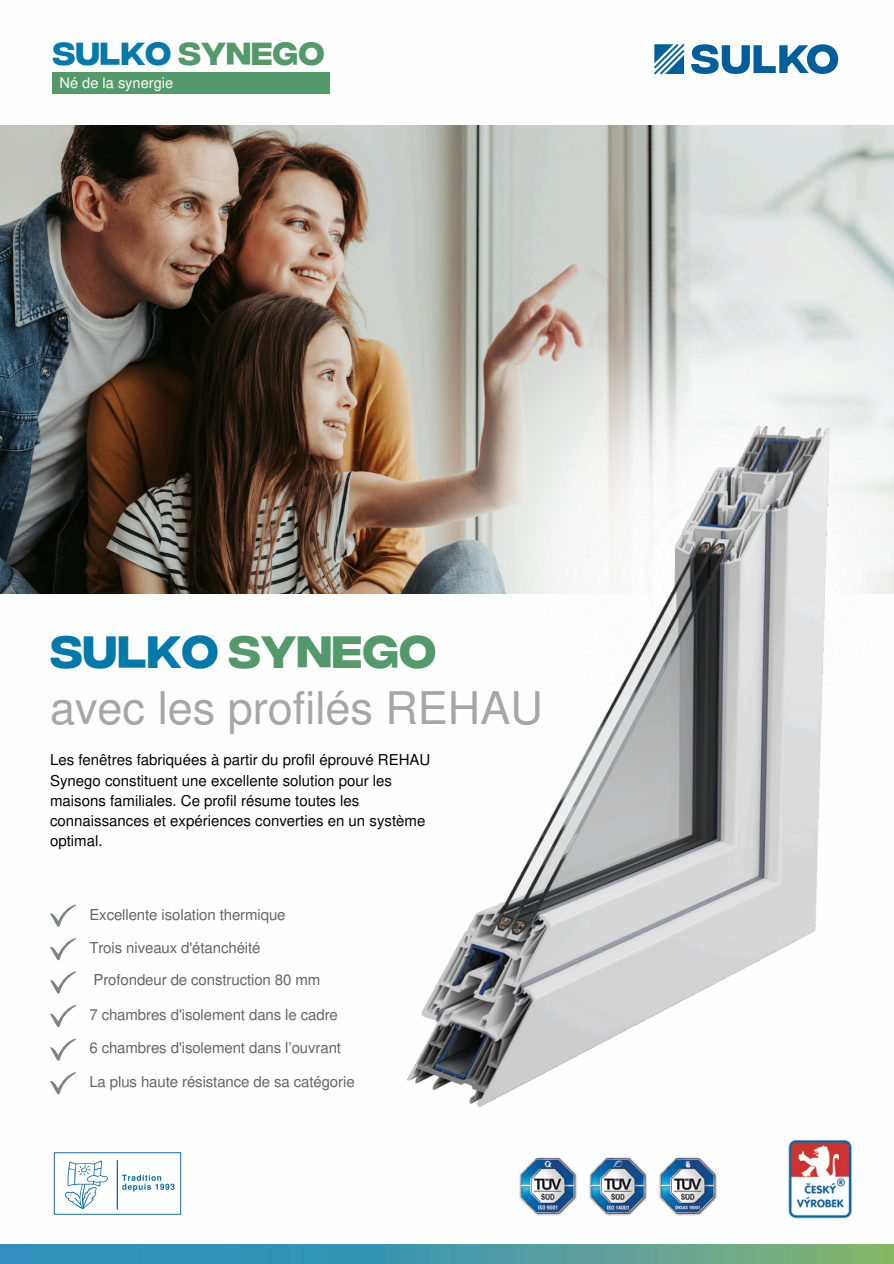
<style>
.page{position:relative;width:894px;height:1264px;background:#fff}
.page>*{position:absolute;margin:0;border:0;box-sizing:border-box;transform-origin:0 0}
.t1{font:45px/56.2px "Nimbus San L";color:#a6a6a6}
.t2{font:600 31.65px "Integral CF";color:#539969}
.t3{font:15px/20.2px "Nimbus San L";color:#020203}
.t4{font:15px "Nimbus San L";letter-spacing:-.005em;color:#636466}
.t5{font:14.7px "Nimbus San L";color:#fefefe}
.s1{color:#0179aa}
.s2{font-family:"Integral CF";font-weight:600;color:#0179aa}
.s3{font-family:"Integral CF";font-weight:600;color:#539969}
</style>
<div class="page">
<img style="left:0;top:125px;width:893px;height:468px">
<img style="left:366px;top:216px;width:527px;height:177px">
<img style="left:788px;top:1150px;width:64px;height:69px">
<img style="left:519px;top:1157px;width:58px;height:59px">
<img style="left:589px;top:1157px;width:128px;height:59px">
<img style="left:0;top:1244px;width:893px;height:19px">
<img style="left:53px;top:1152px;width:129px;height:63px">
<svg style="left:654px;top:44px;width:30px;height:30px"></svg>
<svg style="left:691px;top:44px;width:146px;height:30px"></svg>
<div style="left:53px;top:73px;width:277px;height:21px;background:#539969"></div>
<svg style="left:50px;top:938px;width:26px;height:22px"></svg>
<svg style="left:50px;top:971px;width:26px;height:22px"></svg>
<svg style="left:50px;top:904px;width:26px;height:22px"></svg>
<svg style="left:50px;top:1005px;width:26px;height:22px"></svg>
<svg style="left:50px;top:1038px;width:26px;height:22px"></svg>
<svg style="left:50px;top:1072px;width:26px;height:22px"></svg>
<img style="left:267px;top:393px;width:626px;height:757px">
<p class="t2" style="left:53px;top:37px;width:273px"><span class="s1">SULKO</span> sYNEGO</p>
<p class="t5" style="left:60px;top:78px;width:115px">Né de la synergie</p>
<p class="t1" style="left:50px;top:629px;width:494px"><span class="s2">SULKO</span> <span class="s3">SYNEGO<br></span>avec les profilés REHAU</p>
<p class="t3" style="left:50px;top:751px;width:382px">Les fenêtres fabriquées à partir du profil éprouvé REHAU Synego constituent une excellente solution pour les maisons familiales. Ce profil résume toutes les connaissances et expériences converties en un système optimal.</p>
<p class="t4" style="left:89px;top:908px;width:198px">Excellente isolation thermique</p>
<p class="t4" style="left:89px;top:942px;width:173px">Trois niveaux d'étanchéité</p>
<p class="t4" style="left:93px;top:973px;width:228px">Profondeur de construction 80 mm</p>
<p class="t4" style="left:89px;top:1008px;width:250px">7 chambres d'isolement dans le cadre</p>
<p class="t4" style="left:89px;top:1042px;width:253px">6 chambres d'isolement dans l’ouvrant</p>
<p class="t4" style="left:89px;top:1076px;width:267px">La plus haute résistance de sa catégorie</p>
</div>
